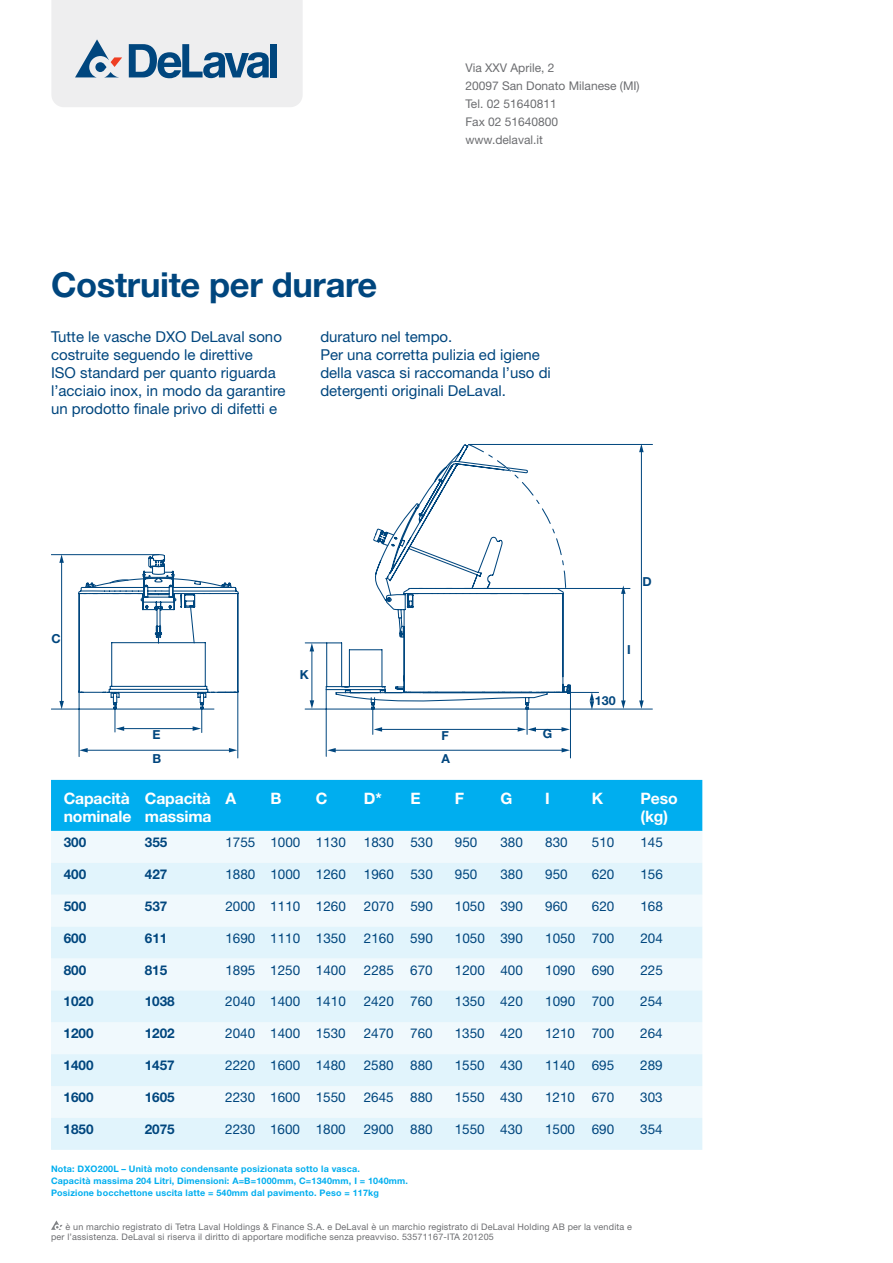
<style>
.page{position:relative;width:893px;height:1263px;background:#fff}
.page>*{position:absolute;margin:0;border:0;box-sizing:border-box;transform-origin:0 0}
.t1{font:700 34.5px "Helvetica Neue LT Std";letter-spacing:-.01em;color:#00467e}
.t2{font:700 15.75px/18px "Helvetica Neue LT Std";letter-spacing:-.01em;color:#fff}
.t3{font:15px/18px "Helvetica Neue LT Std";color:#00467e}
.t4{font:13.5px "Helvetica Neue LT Std";color:#00467e}
.t5{font:700 13.5px "Helvetica Neue LT Std";color:#00467e}
.t6{font:700 12.45px "Helvetica Neue LT Std";color:#00467e}
.t7{font:12px/18px "Helvetica Neue LT Std";color:#6c6d70}
.t8{font:9px/10.5px "Helvetica Neue LT Std";letter-spacing:.02em;color:#6c6d70}
.t9{font:700 9px/12px "Helvetica Neue LT Std";letter-spacing:.02em;color:#00aeef}
</style>
<div class="page">
<hr style="left:641px;top:451px;width:1px;height:251px;background:#00467e">
<svg style="left:639px;top:700px;width:5px;height:9px"></svg>
<svg style="left:639px;top:445px;width:5px;height:7px"></svg>
<hr style="left:623px;top:592px;width:1px;height:110px;background:#00467e">
<svg style="left:621px;top:700px;width:5px;height:9px"></svg>
<svg style="left:621px;top:585px;width:5px;height:9px"></svg>
<svg style="left:590px;top:693px;width:4px;height:16px"></svg>
<hr style="left:61px;top:561px;width:1px;height:141px;background:#00467e">
<svg style="left:59px;top:701px;width:5px;height:8px"></svg>
<svg style="left:59px;top:555px;width:5px;height:8px"></svg>
<hr style="left:334px;top:750px;width:229px;height:1px;background:#00467e">
<svg style="left:327px;top:748px;width:9px;height:4px"></svg>
<svg style="left:562px;top:748px;width:8px;height:4px"></svg>
<hr style="left:86px;top:750px;width:144px;height:1px;background:#00467e">
<svg style="left:80px;top:748px;width:8px;height:4px"></svg>
<svg style="left:229px;top:748px;width:8px;height:4px"></svg>
<hr style="left:305px;top:709px;width:347px;height:1px;background:#00467e">
<hr style="left:469px;top:444px;width:183px;height:1px;background:#00467e">
<hr style="left:558px;top:588px;width:72px;height:1px;background:#00467e">
<hr style="left:51px;top:709px;width:163px;height:1px;background:#00467e">
<hr style="left:51px;top:554px;width:108px;height:1px;background:#00467e">
<hr style="left:562px;top:692px;width:37px;height:1px;background:#00467e">
<hr style="left:570px;top:685px;width:1px;height:73px;background:#00467e">
<hr style="left:326px;top:690px;width:1px;height:66px;background:#00467e">
<hr style="left:238px;top:693px;width:1px;height:65px;background:#00467e">
<hr style="left:79px;top:693px;width:1px;height:64px;background:#00467e">
<svg style="left:77px;top:444px;width:493px;height:290px"></svg>
<div style="left:51px;top:780px;width:651px;height:51px;background:#00aeef"></div>
<div style="left:51px;top:831px;width:651px;height:32px;background:#f0f9fd"></div>
<svg style="left:51px;top:863px;width:651px;height:287px;fill:#e1f4fc"></svg>
<svg style="left:51px;top:1220px;width:12px;height:10px"></svg>
<svg style="left:51px;top:0;width:252px;height:107px;background:#d2dae1"></svg>
<h1 class="t1" style="left:51px;top:263px;width:328px">Costruite per durare</h1>
<p class="t7" style="left:465px;top:59px;width:176px">Via XXV Aprile, 2<br>20097 San Donato Milanese (MI)<br>Tel. 02 51640811<br>Fax 02 51640800<br>www.delaval.it</p>
<p class="t3" style="left:51px;top:328px;width:236px">Tutte le vasche DXO DeLaval sono costruite seguendo le direttive<br>ISO standard per quanto riguarda l’acciaio inox, in modo da garantire un prodotto finale privo di difetti e</p>
<p class="t3" style="left:320px;top:328px;width:232px">duraturo nel tempo.<br>Per una corretta pulizia ed igiene della vasca si raccomanda l’uso di detergenti originali DeLaval.</p>
<p class="t6" style="left:51px;top:630px;width:11px">C</p>
<p class="t6" style="left:300px;top:667px;width:10px">K</p>
<p class="t6" style="left:153px;top:726px;width:10px">E</p>
<p class="t6" style="left:442px;top:728px;width:9px">F</p>
<p class="t6" style="left:543px;top:726px;width:11px">G</p>
<p class="t6" style="left:153px;top:751px;width:10px">B</p>
<p class="t6" style="left:442px;top:751px;width:10px">A</p>
<p class="t6" style="left:642px;top:574px;width:11px">D</p>
<p class="t6" style="left:627px;top:642px;width:5px">I</p>
<p class="t6" style="left:595px;top:693px;width:22px">130</p>
<p class="t2" style="left:64px;top:789px;width:69px">Capacità nominale</p>
<p class="t2" style="left:145px;top:789px;width:68px">Capacità massima</p>
<p class="t2" style="left:225px;top:789px;width:12px">A</p>
<p class="t2" style="left:270px;top:789px;width:13px">B</p>
<p class="t2" style="left:316px;top:789px;width:13px">C</p>
<p class="t2" style="left:364px;top:789px;width:19px">D*</p>
<p class="t2" style="left:410px;top:789px;width:12px">E</p>
<p class="t2" style="left:455px;top:789px;width:11px">F</p>
<p class="t2" style="left:500px;top:789px;width:13px">G</p>
<p class="t2" style="left:545px;top:789px;width:6px">I</p>
<p class="t2" style="left:592px;top:789px;width:13px">K</p>
<p class="t2" style="left:640px;top:789px;width:39px">Peso (kg)</p>
<p class="t5" style="left:64px;top:834px;width:24px">300</p>
<p class="t5" style="left:145px;top:834px;width:24px">355</p>
<p class="t4" style="left:225px;top:834px;width:122px">1755 1000 1130</p>
<p class="t4" style="left:364px;top:834px;width:70px">1830 530</p>
<p class="t4" style="left:455px;top:834px;width:24px">950</p>
<p class="t4" style="left:500px;top:834px;width:24px">380</p>
<p class="t4" style="left:545px;top:834px;width:24px">830</p>
<p class="t4" style="left:592px;top:834px;width:24px">510</p>
<p class="t4" style="left:640px;top:834px;width:24px">145</p>
<p class="t5" style="left:64px;top:866px;width:24px">400</p>
<p class="t5" style="left:145px;top:866px;width:24px">427</p>
<p class="t4" style="left:225px;top:866px;width:122px">1880 1000 1260</p>
<p class="t4" style="left:364px;top:866px;width:70px">1960 530</p>
<p class="t4" style="left:455px;top:866px;width:24px">950</p>
<p class="t4" style="left:500px;top:866px;width:24px">380</p>
<p class="t4" style="left:545px;top:866px;width:24px">950</p>
<p class="t4" style="left:592px;top:866px;width:24px">620</p>
<p class="t4" style="left:640px;top:866px;width:24px">156</p>
<p class="t5" style="left:64px;top:897px;width:24px">500</p>
<p class="t5" style="left:145px;top:897px;width:24px">537</p>
<p class="t4" style="left:225px;top:898px;width:122px">2000 1110 1260</p>
<p class="t4" style="left:364px;top:898px;width:70px">2070 590</p>
<p class="t4" style="left:455px;top:898px;width:70px">1050 390</p>
<p class="t4" style="left:545px;top:898px;width:24px">960</p>
<p class="t4" style="left:592px;top:898px;width:24px">620</p>
<p class="t4" style="left:640px;top:898px;width:24px">168</p>
<p class="t5" style="left:64px;top:929px;width:24px">600</p>
<p class="t5" style="left:145px;top:929px;width:24px">611</p>
<p class="t4" style="left:225px;top:930px;width:122px">1690 1110 1350</p>
<p class="t4" style="left:364px;top:930px;width:70px">2160 590</p>
<p class="t4" style="left:455px;top:930px;width:70px">1050 390</p>
<p class="t4" style="left:545px;top:930px;width:71px">1050 700</p>
<p class="t4" style="left:640px;top:930px;width:24px">204</p>
<p class="t5" style="left:64px;top:961px;width:24px">800</p>
<p class="t5" style="left:145px;top:961px;width:24px">815</p>
<p class="t4" style="left:225px;top:962px;width:122px">1895 1250 1400</p>
<p class="t4" style="left:364px;top:962px;width:70px">2285 670</p>
<p class="t4" style="left:455px;top:962px;width:70px">1200 400</p>
<p class="t4" style="left:545px;top:962px;width:71px">1090 690</p>
<p class="t4" style="left:640px;top:962px;width:24px">225</p>
<p class="t5" style="left:64px;top:993px;width:32px">1020</p>
<p class="t5" style="left:145px;top:993px;width:32px">1038</p>
<p class="t4" style="left:225px;top:993px;width:122px">2040 1400 1410</p>
<p class="t4" style="left:364px;top:993px;width:70px">2420 760</p>
<p class="t4" style="left:455px;top:993px;width:70px">1350 420</p>
<p class="t4" style="left:545px;top:993px;width:71px">1090 700</p>
<p class="t4" style="left:640px;top:993px;width:24px">254</p>
<p class="t5" style="left:64px;top:1025px;width:32px">1200</p>
<p class="t5" style="left:145px;top:1025px;width:32px">1202</p>
<p class="t4" style="left:225px;top:1025px;width:122px">2040 1400 1530</p>
<p class="t4" style="left:364px;top:1025px;width:70px">2470 760</p>
<p class="t4" style="left:455px;top:1025px;width:70px">1350 420</p>
<p class="t4" style="left:545px;top:1025px;width:71px">1210 700</p>
<p class="t4" style="left:640px;top:1025px;width:24px">264</p>
<p class="t5" style="left:64px;top:1057px;width:32px">1400</p>
<p class="t5" style="left:145px;top:1057px;width:32px">1457</p>
<p class="t4" style="left:225px;top:1057px;width:122px">2220 1600 1480</p>
<p class="t4" style="left:364px;top:1057px;width:70px">2580 880</p>
<p class="t4" style="left:455px;top:1057px;width:70px">1550 430</p>
<p class="t4" style="left:545px;top:1057px;width:71px">1140 695</p>
<p class="t4" style="left:640px;top:1057px;width:24px">289</p>
<p class="t5" style="left:64px;top:1089px;width:32px">1600</p>
<p class="t5" style="left:145px;top:1089px;width:32px">1605</p>
<p class="t4" style="left:225px;top:1089px;width:122px">2230 1600 1550</p>
<p class="t4" style="left:364px;top:1089px;width:70px">2645 880</p>
<p class="t4" style="left:455px;top:1089px;width:70px">1550 430</p>
<p class="t4" style="left:545px;top:1089px;width:71px">1210 670</p>
<p class="t4" style="left:640px;top:1089px;width:24px">303</p>
<p class="t5" style="left:64px;top:1121px;width:32px">1850</p>
<p class="t5" style="left:145px;top:1121px;width:32px">2075</p>
<p class="t4" style="left:225px;top:1121px;width:122px">2230 1600 1800</p>
<p class="t4" style="left:364px;top:1121px;width:70px">2900 880</p>
<p class="t4" style="left:455px;top:1121px;width:70px">1550 430</p>
<p class="t4" style="left:545px;top:1121px;width:71px">1500 690</p>
<p class="t4" style="left:640px;top:1121px;width:24px">354</p>
<p class="t9" style="left:51px;top:1162px;width:358px">Nota: DXO200L – Unità moto condensante posizionata sotto la vasca.<br>Capacità massima 204 Litri, Dimensioni: A=B=1000mm, C=1340mm, I = 1040mm.<br>Posizione bocchettone uscita latte = 540mm dal pavimento. Peso = 117kg</p>
<p class="t8" style="left:51px;top:1221px;width:582px;text-indent:14px">è un marchio registrato di Tetra Laval Holdings &amp; Finance S.A. e DeLaval è un marchio registrato di DeLaval Holding AB per la vendita e per l’assistenza. DeLaval si riserva il diritto di apportare modifiche senza preavviso. 53571167-ITA 201205</p>
</div>
